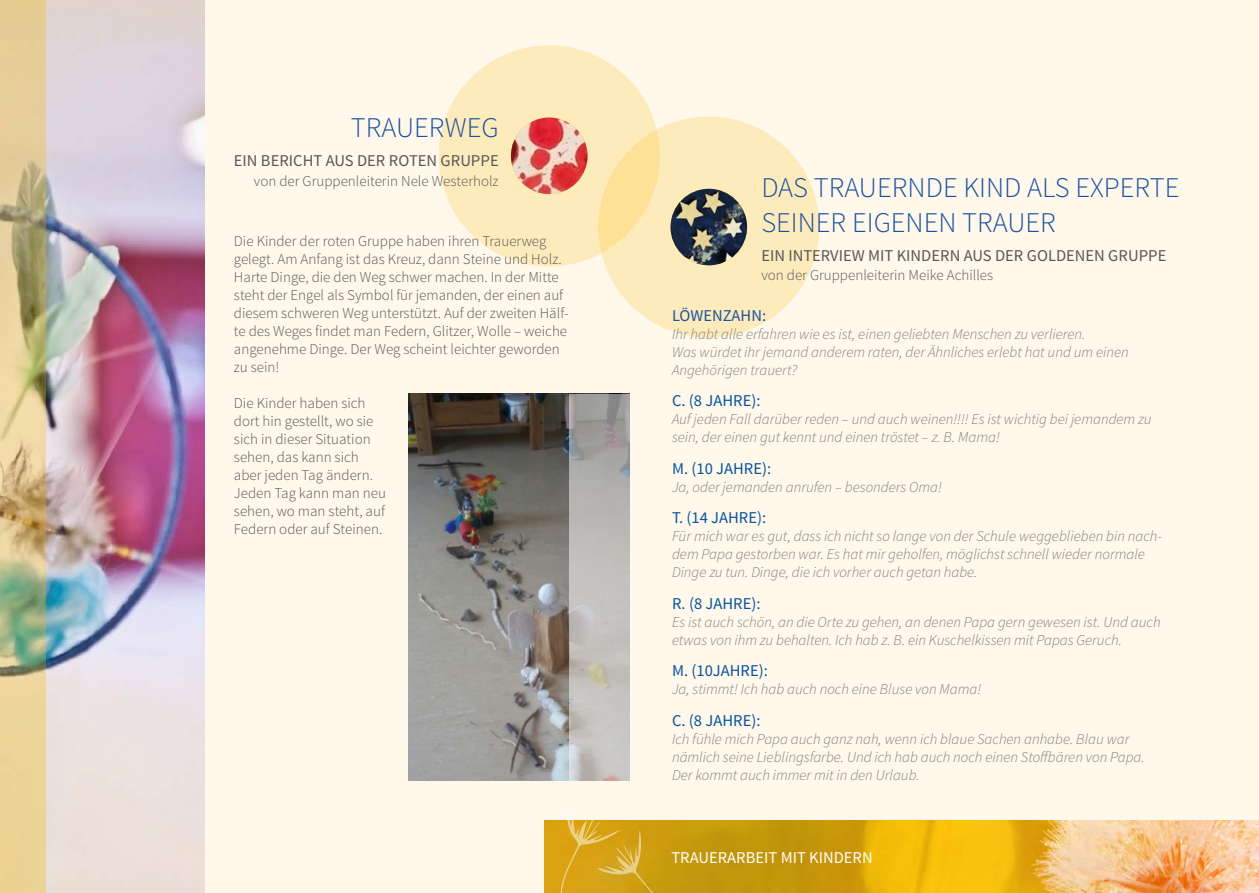
<style>
.page{position:relative;width:1259px;height:893px;background:#fff}
.page>*{position:absolute;margin:0;border:0;box-sizing:border-box;transform-origin:0 0}
.t1{font:300 28.5px/34.2px "Source Sans Pro";color:#1951a0}
.t2{font:16.5px "Source Sans Pro";color:#575756}
.t3{font:16.5px "Source Sans Pro";color:#05539e}
.t4{font:16.5px "Source Sans Pro";color:#fff}
.t5{font:16.5px "Source Sans Pro";color:#1951a0}
.t6{font:italic 300 15px/18px "Source Sans Pro";color:#7e7e7d}
.t7{font:300 15px/18px "Source Sans Pro";color:#575756}
.s1{color:#05539e}
</style>
<div class="page">
<div style="left:629px;top:0;width:630px;height:893px;background:#fff8eb"></div>
<div style="left:0;top:0;width:629px;height:893px;background:#fff8eb"></div>
<div style="left:438px;top:45px;width:222px;height:221px;background:#feebbc;border-radius:50%"></div>
<img style="left:511px;top:118px;width:76px;height:76px;border-radius:38px">
<img style="left:544px;top:821px;width:715px;height:72px">
<svg style="left:559px;top:820px;width:134px;height:73px;background:#d3a21b"></svg>
<img style="left:46px;top:0;width:158px;height:893px">
<img style="left:408px;top:394px;width:161px;height:386px">
<svg style="left:569px;top:394px;width:60px;height:386px;background:#b9b7b4"></svg>
<svg style="left:0;top:0;width:46px;height:893px;background:#d1c08b"></svg>
<svg style="left:598px;top:116px;width:221px;height:222px;background:#fde9b7"></svg>
<img style="left:670px;top:189px;width:77px;height:76px;border-radius:38px">
<h1 class="t1" style="left:351px;top:110px;width:149px">TRAUERWEG</h1>
<p class="t2" style="left:234px;top:150px;width:266px">EIN BERICHT AUS DER ROTEN GRUPPE</p>
<p class="t7" style="left:254px;top:172px;width:246px">von der Gruppenleiterin Nele Westerholz</p>
<p class="t7" style="left:234px;top:232px;width:336px">Die Kinder der roten Gruppe haben ihren Trauerweg gelegt. Am Anfang ist das Kreuz, dann Steine und Holz.<br>Harte Dinge, die den Weg schwer machen. In der Mitte steht der Engel als Symbol für jemanden, der einen auf diesem schweren Weg unterstützt. Auf der zweiten Hälf&shy;te des Weges findet man Federn, Glitzer, Wolle – weiche angenehme Dinge. Der Weg scheint leichter geworden zu sein!</p>
<p class="t7" style="left:234px;top:394px;width:154px">Die Kinder haben sich dort hin gestellt, wo sie sich in dieser Situation sehen, das kann sich aber jeden Tag ändern.<br>Jeden Tag kann man neu sehen, wo man steht, auf<br>Federn oder auf Steinen.</p>
<h1 class="t1" style="left:761px;top:171px;width:420px">DAS TRAUERNDE KIND ALS EXPERTE<br>SEINER EIGENEN TRAUER</h1>
<p class="t2" style="left:761px;top:245px;width:406px">EIN INTERVIEW MIT KINDERN AUS DER GOLDENEN GRUPPE</p>
<p class="t7" style="left:761px;top:266px;width:233px">von der Gruppenleiterin Meike Achilles</p>
<p class="t5" style="left:672px;top:305px;width:96px">LÖWENZAHN<span class="s1">:</span></p>
<p class="t6" style="left:672px;top:325px;width:458px">Ihr habt alle erfahren wie es ist, einen geliebten Menschen zu verlieren.<br>Was würdet ihr jemand anderem raten, der Ähnliches erlebt hat und um einen<br>Angehörigen trauert?</p>
<p class="t3" style="left:672px;top:390px;width:90px">C. (8 JAHRE):</p>
<p class="t6" style="left:672px;top:410px;width:481px">Auf jeden Fall darüber reden – und auch weinen!!!! Es ist wichtig bei jemandem zu sein, der einen gut kennt und einen tröstet – z. B. Mama!</p>
<p class="t3" style="left:672px;top:458px;width:101px">M. (10 JAHRE):</p>
<p class="t6" style="left:672px;top:478px;width:271px">Ja, oder jemanden anrufen – besonders Oma!</p>
<p class="t3" style="left:672px;top:507px;width:96px">T. (14 JAHRE):</p>
<p class="t6" style="left:672px;top:527px;width:491px">Für mich war es gut, dass ich nicht so lange von der Schule weggeblieben bin nach&shy;dem Papa gestorben war. Es hat mir geholfen, möglichst schnell wieder normale<br>Dinge zu tun. Dinge, die ich vorher auch getan habe.</p>
<p class="t3" style="left:672px;top:593px;width:90px">R. (8 JAHRE):</p>
<p class="t6" style="left:672px;top:613px;width:490px">Es ist auch schön, an die Orte zu gehen, an denen Papa gern gewesen ist. Und auch etwas von ihm zu behalten. Ich hab z. B. ein Kuschelkissen mit Papas Geruch.</p>
<p class="t3" style="left:672px;top:660px;width:97px">M. (10JAHRE):</p>
<p class="t6" style="left:672px;top:680px;width:311px">Ja, stimmt! Ich hab auch noch eine Bluse von Mama!</p>
<p class="t3" style="left:672px;top:710px;width:90px">C. (8 JAHRE):</p>
<p class="t6" style="left:672px;top:730px;width:474px">Ich fühle mich Papa auch ganz nah, wenn ich blaue Sachen anhabe. Blau war nämlich seine Lieblingsfarbe. Und ich hab auch noch einen Stoffbären von Papa.<br>Der kommt auch immer mit in den Urlaub.</p>
<p class="t4" style="left:671px;top:847px;width:203px">TRAUERARBEIT MIT KINDERN</p>
</div>
